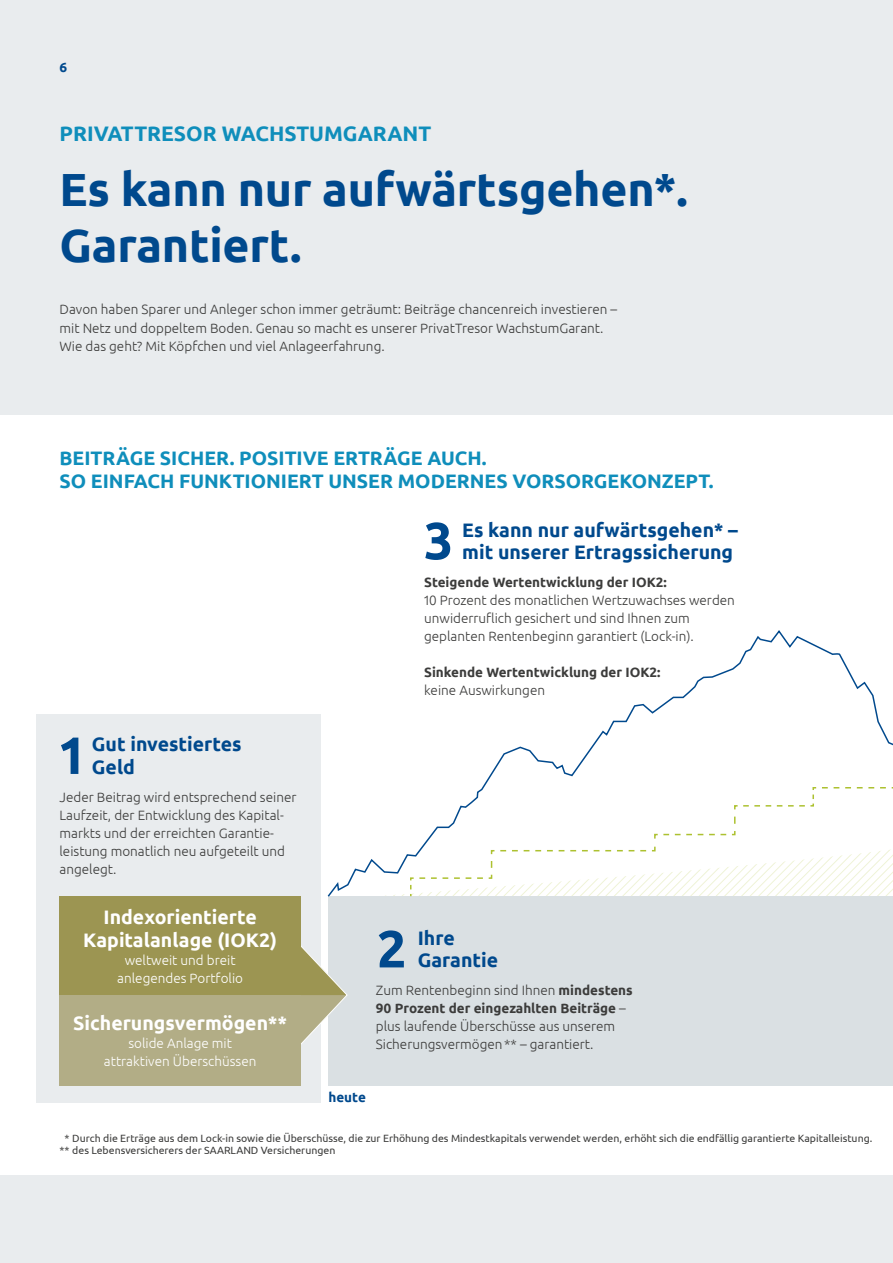
<style>
.page{position:relative;width:893px;height:1263px;background:#e9ecee}
.page>*{position:absolute;margin:0;border:0;box-sizing:border-box;transform-origin:0 0}
.t1{font:700 46.5px/55.8px "Ubuntu";letter-spacing:-.005em;color:#00498d}
.t2{font:700 21px "Ubuntu";color:#0f8ebb}
.t3{font:700 19.5px/22.5px "Ubuntu";color:#0f8ebb}
.t4{font:700 19.5px/22.5px "Ubuntu";color:#00498d}
.t5{font:700 19.5px/22.5px "Ubuntu";color:#fff;text-align:center}
.t6{font:300 13.5px/18.1px "Ubuntu";color:#3c3c3b}
.t7{font:300 13.5px/18.1px "Ubuntu";color:#fff;text-align:center}
.t8{font:700 13.5px "Ubuntu";color:#3c3c3b}
.t9{font:700 13.5px "Ubuntu";color:#00498d}
.t10{font:10.5px/12.8px "Ubuntu";color:#3c3c3b}
.s1{font-weight:700}
</style>
<div class="page">
<div style="left:0;top:416px;width:893px;height:759px;background:#fff"></div>
<svg style="left:425px;top:522px;width:25px;height:38px"></svg>
<div style="left:328px;top:896px;width:565px;height:189px;background:#dae0e3"></div>
<div style="left:36px;top:714px;width:285px;height:388px;background:#e9ecee"></div>
<svg style="left:327px;top:630px;width:553px;height:267px"></svg>
<svg style="left:376px;top:849px;width:33px;height:48px"></svg>
<svg style="left:409px;top:724px;width:484px;height:173px"></svg>
<svg style="left:379px;top:930px;width:25px;height:37px"></svg>
<svg style="left:301px;top:946px;width:47px;height:98px"></svg>
<div style="left:60px;top:896px;width:241px;height:99px;background:#9c9552"></div>
<div style="left:60px;top:995px;width:241px;height:90px;background:#b2ad86"></div>
<svg style="left:61px;top:738px;width:17px;height:36px"></svg>
<p class="t9" style="left:60px;top:59px;width:9px">6</p>
<h2 class="t2" style="left:60px;top:121px;width:373px">PRIVATTRESOR WACHSTUMGARANT</h2>
<h1 class="t1" style="left:60px;top:161px;width:630px">Es kann nur aufwärtsgehen*.<br>Garantiert.</h1>
<p class="t6" style="left:60px;top:300px;width:559px">Davon haben Sparer und Anleger schon immer geträumt: Beiträge chancenreich investieren – mit Netz und doppeltem Boden. Genau so macht es unserer PrivatTresor WachstumGarant.<br>Wie das geht? Mit Köpfchen und viel Anlageerfahrung.</p>
<h3 class="t3" style="left:60px;top:447px;width:655px">BEITRÄGE SICHER. POSITIVE ERTRÄGE AUCH.<br>SO EINFACH FUNKTIONIERT UNSER MODERNES VORSORGEKONZEPT.</h3>
<h3 class="t4" style="left:462px;top:518px;width:277px">Es kann nur aufwärtsgehen* – mit unserer Ertragssicherung</h3>
<h3 class="t4" style="left:92px;top:733px;width:151px">Gut investiertes<br>Geld</h3>
<p class="t6" style="left:60px;top:787px;width:238px">Jeder Beitrag wird entsprechend seiner Laufzeit, der Entwicklung des Kapital&shy;markts und der erreichten Garantie&shy;leistung monatlich neu aufgeteilt und angelegt.</p>
<h3 class="t5" style="left:83px;top:905px;width:195px">Indexorientierte<br>Kapitalanlage (IOK2)</h3>
<p class="t7" style="left:117px;top:950px;width:127px">weltweit und breit anlegendes Portfolio</p>
<h3 class="t5" style="left:73px;top:1011px;width:216px">Sicherungsvermögen**</h3>
<p class="t7" style="left:104px;top:1033px;width:154px">solide Anlage mit attraktiven Überschüssen</p>
<p class="t8" style="left:424px;top:574px;width:244px">Steigende Wertentwicklung der IOK2:</p>
<p class="t6" style="left:424px;top:591px;width:312px">10 Prozent des monatlichen Wertzuwachses werden unwiderruflich gesichert und sind Ihnen zum geplanten Rentenbeginn garantiert (Lock-in).</p>
<p class="t8" style="left:424px;top:664px;width:238px">Sinkende Wertentwicklung der IOK2:</p>
<p class="t6" style="left:424px;top:681px;width:122px">keine Auswirkungen</p>
<h3 class="t4" style="left:418px;top:926px;width:82px">Ihre<br>Garantie</h3>
<p class="t6" style="left:376px;top:980px;width:258px">Zum Rentenbeginn sind Ihnen <span class="s1">mindestens 90 Prozent der eingezahlten Beiträge</span> – plus laufende Überschüsse aus unserem Sicherungsvermögen** – garantiert.</p>
<p class="t9" style="left:328px;top:1089px;width:39px">heute</p>
<p class="t10" style="left:60px;top:1131px;width:814px;text-indent:5px">* Durch die Erträge aus dem Lock-in sowie die Überschüsse, die zur Erhöhung des Mindestkapitals verwendet werden, erhöht sich die endfällig garantierte Kapitalleistung. ** des Lebensversicherers der SAARLAND Versicherungen</p>
</div>
